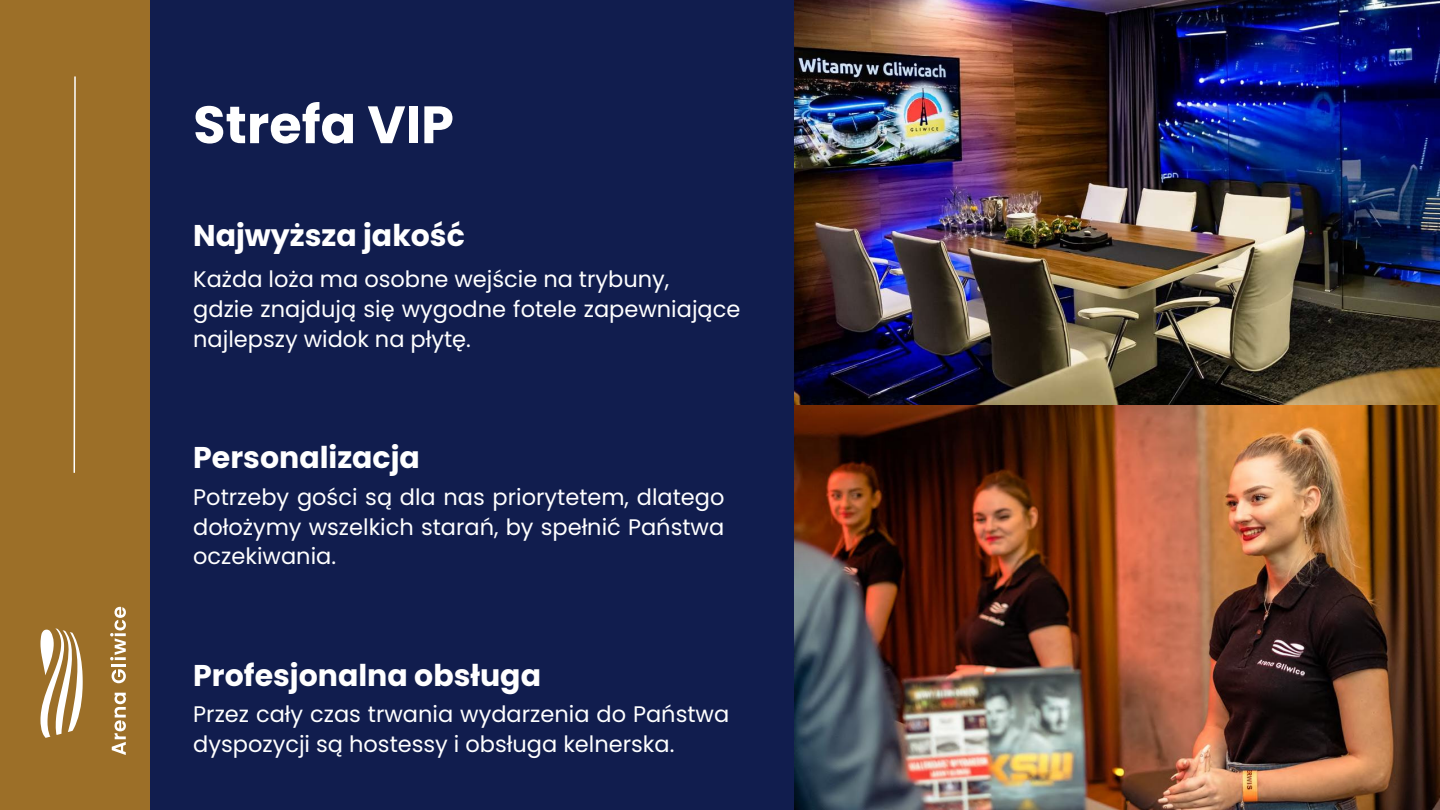
<style>
.page{position:relative;width:1440px;height:810px;background:#fff}
.page>*{position:absolute;margin:0;border:0;box-sizing:border-box;transform-origin:0 0}
.t1{font:700 52.5px "Poppins";color:#fff}
.t2{font:700 30px "Poppins";color:#fff}
.t3{font:22.5px/29.8px "Poppins";color:#fff}
</style>
<div class="page">
<div style="left:150px;top:0;width:1290px;height:810px;background:#111d4e"></div>
<div style="left:0;top:0;width:150px;height:810px;background:#9c6f28"></div>
<svg style="left:73px;top:76px;width:3px;height:397px"></svg>
<svg style="left:112px;top:693px;width:14px;height:62px"></svg>
<svg style="left:110px;top:607px;width:16px;height:76px"></svg>
<svg style="left:40px;top:628px;width:43px;height:110px"></svg>
<img style="left:795px;top:0;width:645px;height:810px">
<h1 class="t1" style="left:193px;top:88px;width:262px">Strefa VIP</h1>
<h2 class="t2" style="left:193px;top:214px;width:273px">Najwyższa jakość</h2>
<p class="t3" style="left:193px;top:265px;width:549px">Każda loża ma osobne wejście na trybuny,<br>gdzie znajdują się wygodne fotele zapewniające najlepszy widok na płytę.</p>
<h2 class="t2" style="left:193px;top:437px;width:228px">Personalizacja</h2>
<p class="t3" style="left:193px;top:482px;width:533px;text-align:justify">Potrzeby gości są dla nas priorytetem, dlatego dołożymy wszelkich starań, by spełnić Państwa oczekiwania.</p>
<h2 class="t2" style="left:193px;top:655px;width:349px">Profesjonalna obsługa</h2>
<p class="t3" style="left:193px;top:699px;width:538px">Przez cały czas trwania wydarzenia do Państwa dyspozycji są hostessy i obsługa kelnerska.</p>
</div>
